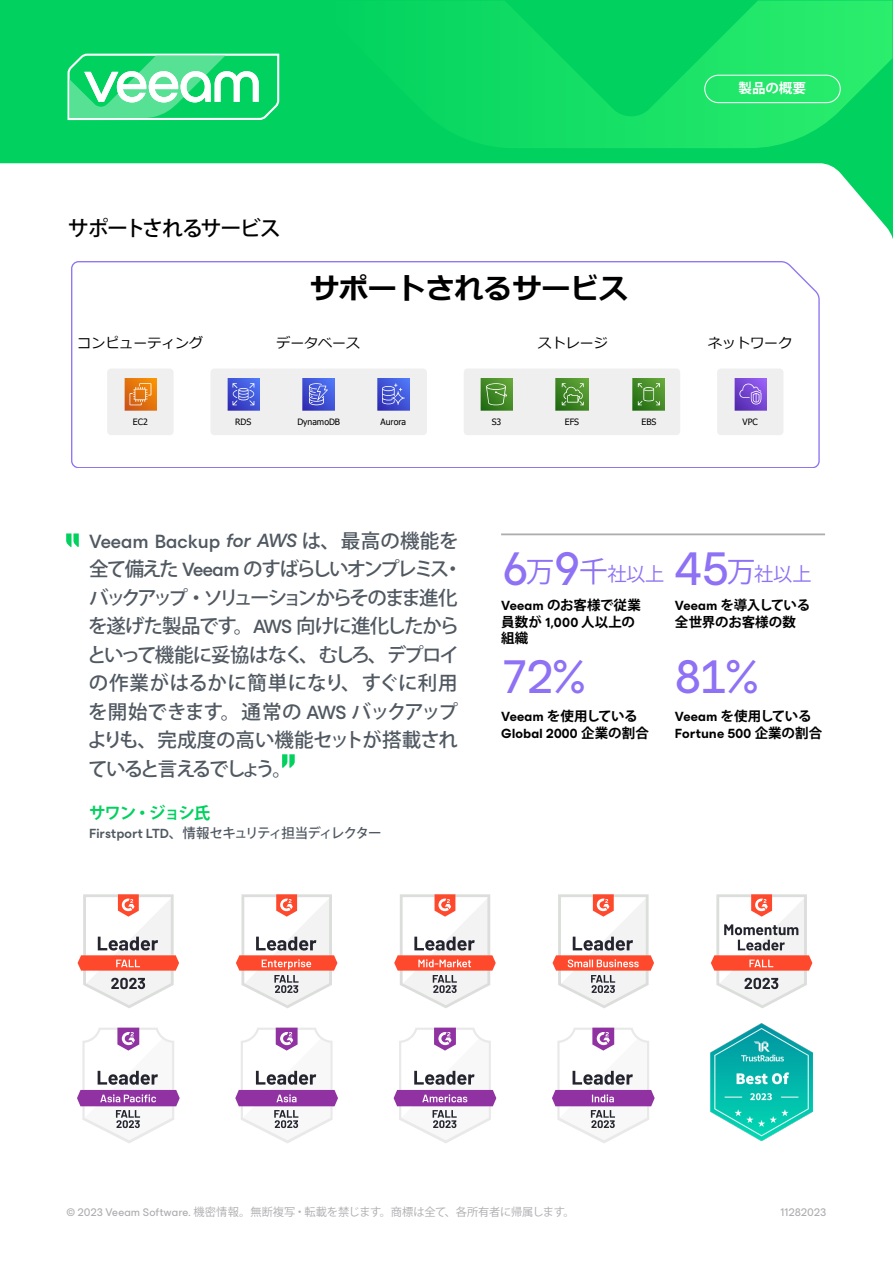
<style>
.page{position:relative;width:893px;height:1263px;background:#fff}
.page>*{position:absolute;margin:0;border:0;box-sizing:border-box;transform-origin:0 0}
.t1{font:48px "ES Build Neutral";color:#8e71f4}
.t2{font:700 28.95px "Meiryo";color:#000}
.t3{font:500 21px "Koz Go Pro";letter-spacing:-.065em;color:#000}
.t4{font:500 19.5px/28.5px "Koz Go Pro";letter-spacing:-.08em;color:#505861}
.t5{font:500 19.5px "ES Build Neutral";color:#505861}
.t6{font:19.2px "Koz Go Pro";letter-spacing:-.01em;color:#8e71f4}
.t7{font:700 16.5px "Koz Go Pro";letter-spacing:-.08em;color:#00d15f}
.t8{font:13.95px "Meiryo";color:#000}
.t9{font:700 13.5px/16.5px "Koz Go Pro";letter-spacing:-.015em;color:#000}
.t10{font:700 13.5px "ES Build Neutral";letter-spacing:.005em;color:#000}
.t11{font:500 13.5px "Koz Go Pro";letter-spacing:-.09em;color:#505861}
.t12{font:700 13.5px/16.5px "Koz Go Pro";letter-spacing:.005em;color:#000}
.t13{font:700 13.5px "Koz Go Pro";color:#fff}
.t14{font:11.25px "Koz Go Pro";letter-spacing:-.015em;color:#adacaf}
.t15{font:11.25px "ES Build Neutral";color:#adacaf}
.t16{font:8.7px "Tahoma";color:#000}
.s1{font-style:italic}
.s2{font-family:"Koz Go Pro"}
.s3{font-family:"ES Build Neutral"}
.s4{font-family:"ES Build Neutral";font-weight:600}
.s5{font-family:"ES Build Neutral";font-size:48px}
.s6{font-size:28.8px}
</style>
<div class="page">
<svg style="left:1px;top:1px;width:891px;height:235px"></svg>
<svg style="left:312px;top:1px;width:580px;height:147px;background:#0eda63"></svg>
<svg style="left:66px;top:53px;width:214px;height:68px"></svg>
<div style="left:704px;top:75px;width:137px;height:28px;border:1px solid #fff;border-radius:14px"></div>
<hr style="left:501px;top:533px;width:324px;height:2px;background:#adacaf">
<svg style="left:66px;top:533px;width:13px;height:14px"></svg>
<svg style="left:282px;top:754px;width:13px;height:14px"></svg>
<svg style="left:236px;top:894px;width:101px;height:114px"></svg>
<svg style="left:394px;top:894px;width:102px;height:114px"></svg>
<svg style="left:552px;top:894px;width:102px;height:114px"></svg>
<svg style="left:394px;top:1090px;width:102px;height:16px"></svg>
<svg style="left:399px;top:1028px;width:92px;height:115px"></svg>
<svg style="left:78px;top:894px;width:101px;height:114px"></svg>
<svg style="left:711px;top:894px;width:101px;height:114px"></svg>
<svg style="left:77px;top:1090px;width:103px;height:16px"></svg>
<svg style="left:82px;top:1028px;width:92px;height:115px"></svg>
<svg style="left:235px;top:1090px;width:103px;height:16px"></svg>
<svg style="left:241px;top:1028px;width:92px;height:115px"></svg>
<svg style="left:552px;top:1090px;width:103px;height:16px"></svg>
<svg style="left:557px;top:1028px;width:92px;height:115px"></svg>
<img style="left:711px;top:1023px;width:101px;height:117px">
<svg style="left:71px;top:262px;width:749px;height:206px"></svg>
<div style="left:717px;top:368px;width:66px;height:67px;background:#efefef;border-radius:4px"></div>
<img style="left:734px;top:378px;width:32px;height:32px">
<svg style="left:739px;top:383px;width:22px;height:21px"></svg>
<div style="left:107px;top:368px;width:67px;height:67px;background:#efefef;border-radius:4px"></div>
<img style="left:124px;top:378px;width:32px;height:32px">
<svg style="left:130px;top:383px;width:21px;height:22px"></svg>
<svg style="left:210px;top:368px;width:217px;height:67px"></svg>
<svg style="left:464px;top:368px;width:216px;height:67px"></svg>
<p class="t3" style="left:68px;top:215px;width:214px">サポートされるサービス</p>
<h2 class="t2" style="left:310px;top:268px;width:319px">サポートされるサービス</h2>
<p class="t13" style="left:739px;top:80px;width:69px">製品の概要</p>
<p class="t8" style="left:77px;top:333px;width:127px">コンピューティング</p>
<p class="t8" style="left:276px;top:333px;width:85px">データベース</p>
<p class="t8" style="left:538px;top:333px;width:71px">ストレージ</p>
<p class="t8" style="left:708px;top:333px;width:85px">ネットワーク</p>
<p class="t16" style="left:133px;top:416px;width:16px">EC2</p>
<p class="t16" style="left:235px;top:416px;width:18px">RDS</p>
<p class="t16" style="left:297px;top:416px;width:44px">DynamoDB</p>
<p class="t16" style="left:380px;top:416px;width:27px">Aurora</p>
<p class="t16" style="left:492px;top:416px;width:11px">S3</p>
<p class="t16" style="left:565px;top:416px;width:16px">EFS</p>
<p class="t16" style="left:641px;top:416px;width:16px">EBS</p>
<p class="t16" style="left:742px;top:416px;width:17px">VPC</p>
<p class="t5" style="left:89px;top:526px;width:371px">Veeam Backup <span class="s1">for AWS</span> <span class="s2">は、最高の機能を</span></p>
<p class="t4" style="left:87px;top:556px;width:377px">全て備えた <span class="s3">Veeam</span> のすばらしいオンプレミス・バックアップ・ソリューションからそのまま進化を遂げた製品です。<span class="s3">AWS</span> 向けに進化したからといって機能に妥協はなく、むしろ、デプロイの作業がはるかに簡単になり、すぐに利用を開始できます。通常の <span class="s3">AWS</span> バックアップよりも、完成度の高い機能セットが搭載されていると言えるでしょう。</p>
<p class="t7" style="left:89px;top:803px;width:123px">サワン・ジョシ氏</p>
<p class="t11" style="left:89px;top:824px;width:294px"><span class="s4">Firstport LTD</span>、情報セキュリティ担当ディレクター</p>
<p class="t6" style="left:501px;top:562px;width:165px"><span class="s5">6</span><span class="s6">万</span><span class="s5">9</span><span class="s6">千</span>社以上</p>
<p class="t6" style="left:675px;top:562px;width:138px"><span class="s5">45</span><span class="s6">万</span>社以上</p>
<p class="t12" style="left:501px;top:598px;width:141px"><span class="s3">Veeam</span> のお客様で従業員数が <span class="s3">1,000</span> 人以上の組織</p>
<p class="t9" style="left:675px;top:598px;width:137px"><span class="s3">Veeam</span> を導入している全世界のお客様の数</p>
<h1 class="t1" style="left:501px;top:640px;width:85px">72%</h1>
<h1 class="t1" style="left:675px;top:640px;width:84px">81%</h1>
<p class="t9" style="left:501px;top:709px;width:138px"><span class="s3">Veeam</span> を使用している</p>
<p class="t10" style="left:501px;top:722px;width:149px">Global 2000 <span class="s2">企業の割合</span></p>
<p class="t9" style="left:675px;top:709px;width:138px"><span class="s3">Veeam</span> を使用している</p>
<p class="t10" style="left:675px;top:722px;width:149px">Fortune 500 <span class="s2">企業の割合</span></p>
<p class="t14" style="left:66px;top:1205px;width:510px"><span class="s3">© 2023 Veeam Software.</span> 機密情報。無断複写・転載を禁じます。商標は全て、各所有者に帰属します。</p>
<p class="t15" style="left:780px;top:1204px;width:47px">11282023</p>
</div>
